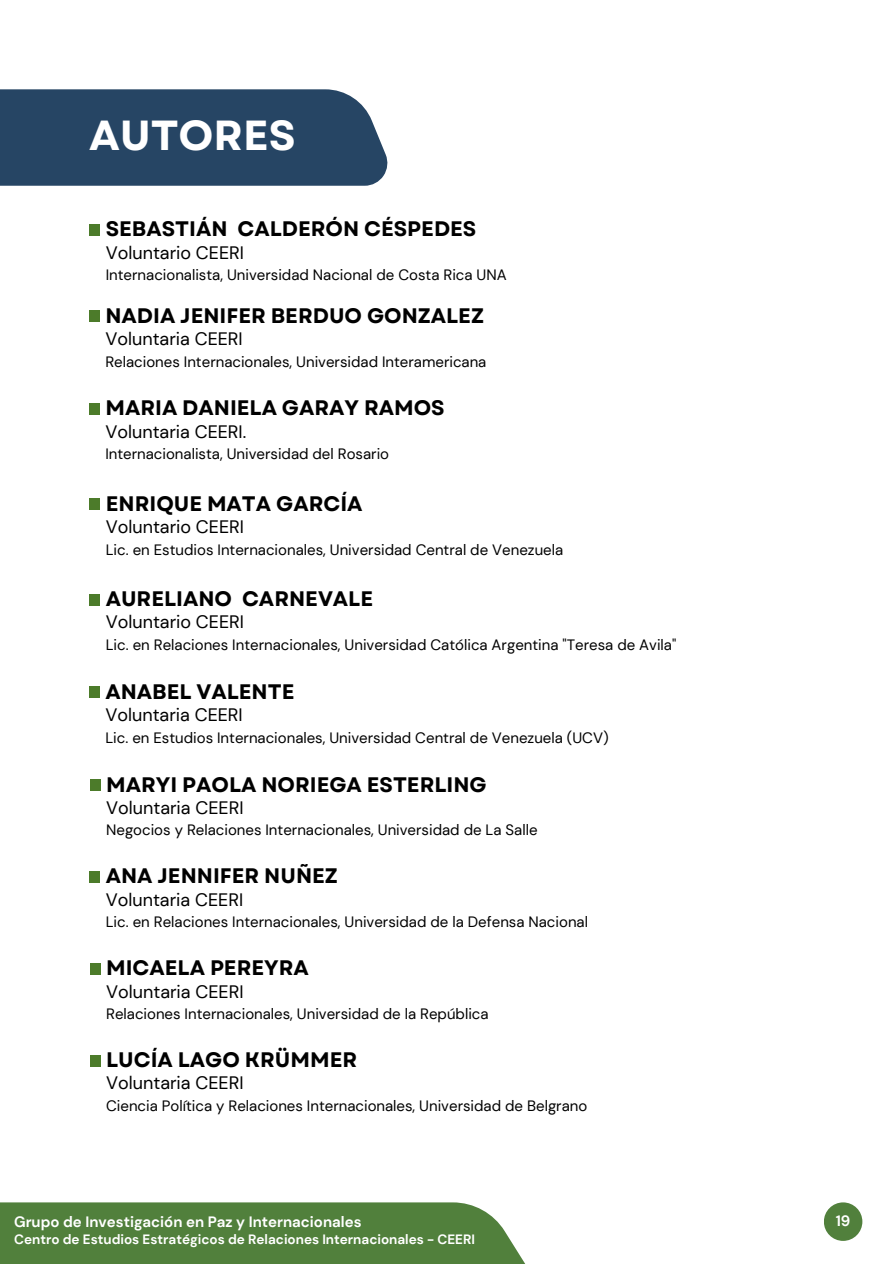
<style>
.page{position:relative;width:894px;height:1264px;background:#fff}
.page>*{position:absolute;margin:0;border:0;box-sizing:border-box;transform-origin:0 0}
.t1{font:700 42px "Garet";color:#fff}
.t2{font:700 21px "Garet";color:#000}
.t3{font:18px "DM Sans";color:#000}
.t4{font:15px "DM Sans";color:#000}
.t5{font:700 15px "DM Sans";color:#fff}
.t6{font:700 13.5px "DM Sans";color:#fff}
</style>
<div class="page">
<div style="left:0;top:1202px;width:538px;height:61px;background:#51803c"></div>
<div style="left:0;top:89px;width:387px;height:97px;background:#264564"></div>
<div style="left:89px;top:225px;width:11px;height:11px;background:#4c7b2a"></div>
<div style="left:89px;top:311px;width:11px;height:11px;background:#4c7b2a"></div>
<div style="left:89px;top:403px;width:11px;height:12px;background:#4c7b2a"></div>
<div style="left:89px;top:499px;width:11px;height:11px;background:#4c7b2a"></div>
<div style="left:89px;top:594px;width:11px;height:11px;background:#4c7b2a"></div>
<div style="left:89px;top:687px;width:11px;height:11px;background:#4c7b2a"></div>
<div style="left:90px;top:779px;width:11px;height:11px;background:#4c7b2a"></div>
<div style="left:89px;top:871px;width:11px;height:11px;background:#4c7b2a"></div>
<div style="left:90px;top:963px;width:11px;height:11px;background:#4c7b2a"></div>
<div style="left:823px;top:1202px;width:39px;height:38px;background:#51803c;border-radius:50%"></div>
<div style="left:90px;top:1055px;width:11px;height:11px;background:#4c7b2a"></div>
<h2 class="t1" style="left:89px;top:105px;width:208px">AUTORES</h2>
<h2 class="t2" style="left:106px;top:214px;width:372px">SEBASTIÁN CALDERÓN CÉSPEDES</h2>
<p class="t3" style="left:106px;top:241px;width:140px">Voluntario CEERI</p>
<p class="t4" style="left:106px;top:265px;width:402px">Internacionalista, Universidad Nacional de Costa Rica UNA</p>
<h2 class="t2" style="left:105px;top:300px;width:380px">NADIA JENIFER BERDUO GONZALEZ</h2>
<p class="t3" style="left:105px;top:327px;width:139px">Voluntaria CEERI</p>
<p class="t4" style="left:105px;top:351px;width:382px">Relaciones Internacionales, Universidad Interamericana</p>
<h2 class="t2" style="left:105px;top:393px;width:341px">MARIA DANIELA GARAY RAMOS</h2>
<p class="t3" style="left:105px;top:420px;width:142px">Voluntaria CEERI.</p>
<p class="t4" style="left:105px;top:444px;width:285px">Internacionalista, Universidad del Rosario</p>
<h2 class="t2" style="left:106px;top:488px;width:258px">ENRIQUE MATA GARCÍA</h2>
<p class="t3" style="left:106px;top:515px;width:140px">Voluntario CEERI</p>
<p class="t4" style="left:106px;top:539px;width:459px">Lic. en Estudios Internacionales, Universidad Central de Venezuela</p>
<h2 class="t2" style="left:106px;top:583px;width:269px">AURELIANO CARNEVALE</h2>
<p class="t3" style="left:106px;top:610px;width:140px">Voluntario CEERI</p>
<p class="t4" style="left:106px;top:634px;width:572px">Lic. en Relaciones Internacionales, Universidad Católica Argentina "Teresa de Avila"</p>
<h2 class="t2" style="left:105px;top:676px;width:190px">ANABEL VALENTE</h2>
<p class="t3" style="left:105px;top:703px;width:139px">Voluntaria CEERI</p>
<p class="t4" style="left:105px;top:727px;width:504px">Lic. en Estudios Internacionales, Universidad Central de Venezuela (UCV)</p>
<h2 class="t2" style="left:106px;top:769px;width:382px">MARYI PAOLA NORIEGA ESTERLING</h2>
<p class="t3" style="left:106px;top:796px;width:139px">Voluntaria CEERI</p>
<p class="t4" style="left:106px;top:820px;width:433px">Negocios y Relaciones Internacionales, Universidad de La Salle</p>
<h2 class="t2" style="left:106px;top:860px;width:233px">ANA JENNIFER NUÑEZ</h2>
<p class="t3" style="left:106px;top:888px;width:139px">Voluntaria CEERI</p>
<p class="t4" style="left:106px;top:912px;width:483px">Lic. en Relaciones Internacionales, Universidad de la Defensa Nacional</p>
<h2 class="t2" style="left:106px;top:952px;width:204px">MICAELA PEREYRA</h2>
<p class="t3" style="left:106px;top:979px;width:139px">Voluntaria CEERI</p>
<p class="t4" style="left:106px;top:1004px;width:384px">Relaciones Internacionales, Universidad de la República</p>
<h3 class="t2" style="left:106px;top:1044px;width:252px">LUCÍA LAGO KRÜMMER</h3>
<p class="t3" style="left:106px;top:1071px;width:139px">Voluntaria CEERI</p>
<p class="t4" style="left:106px;top:1095px;width:482px">Ciencia Política y Relaciones Internacionales, Universidad de Belgrano</p>
<h1 class="t5" style="left:14px;top:1212px;width:349px">Grupo de Investigación en Paz y Internacionales</h1>
<h1 class="t6" style="left:14px;top:1230px;width:462px">Centro de Estudios Estratégicos de Relaciones Internacionales - CEERI</h1>
<p class="t5" style="left:835px;top:1210px;width:16px">19</p>
</div>
